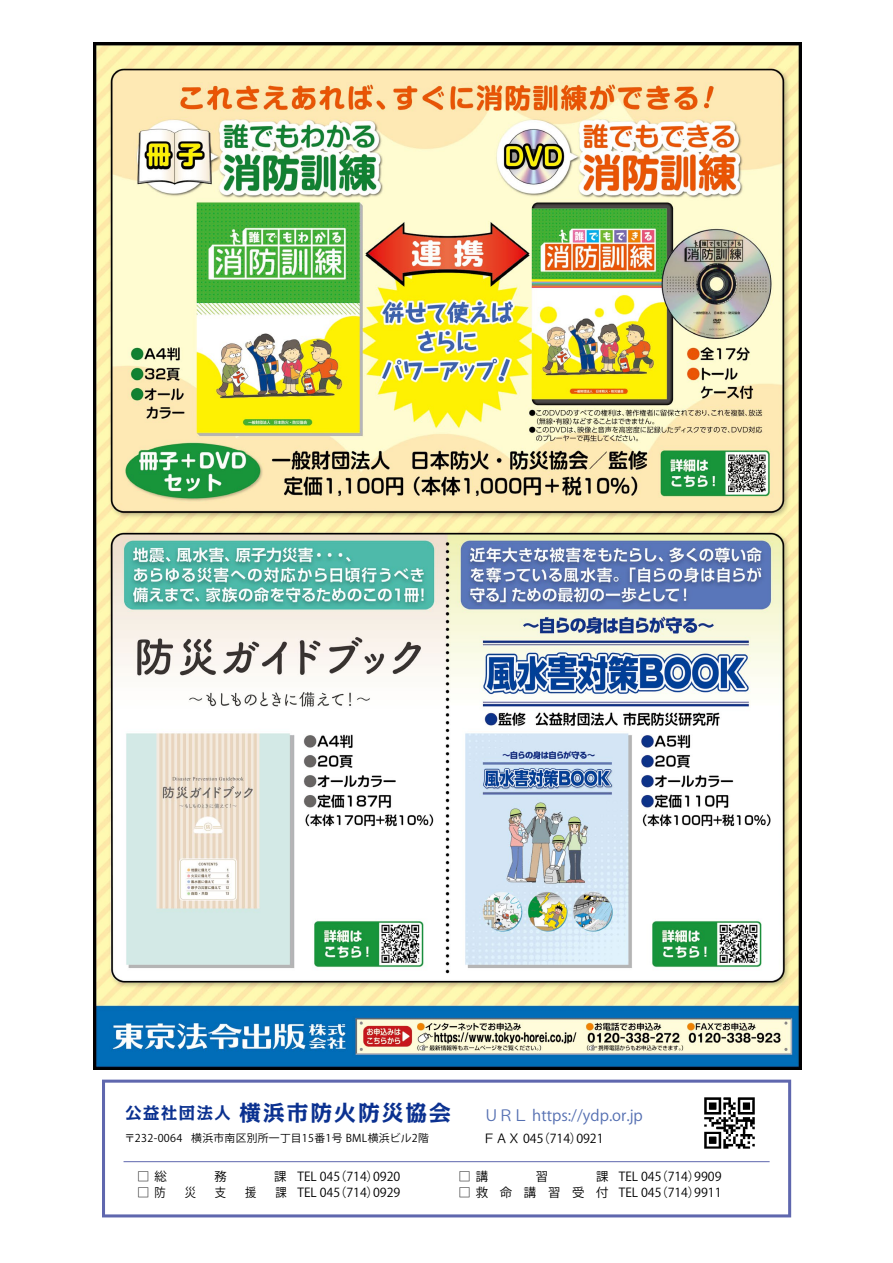
<style>
.page{position:relative;width:893px;height:1263px;background:#fff}
.page>*{position:absolute;margin:0;border:0;box-sizing:border-box;transform-origin:0 0}
.t1{font:700 21.75px "Kakumin Pro";letter-spacing:.095em;color:#0b3190}
.t2{font:15.15px "Hira Kaku Std W7 90 ms RKSJ H";color:#0b3190}
.t3{font:12.3px/16.2px "Hira Kaku Std W5 90 ms RKSJ H";color:#000}
.t4{font:12.3px "Hira Kaku Std W6 90 ms RKSJ H";color:#000}
.t5{font:12.3px "Hira Kaku Std W5 90 ms RKSJ H";color:#000;scale:.91 1}
.t6{font:10.8px "Hira Kaku Std W3 90 ms RKSJ H";letter-spacing:.03em;color:#000}
.s1{font-size:16.35px}
</style>
<div class="page">
<svg style="left:102px;top:1079px;width:689px;height:138px"></svg>
<hr style="left:124px;top:1161px;width:646px;height:1px;background:#5f67ae">
<img style="left:703px;top:1096px;width:54px;height:54px">
<img style="left:93px;top:43px;width:708px;height:1026px">
<h1 class="t1" style="left:125px;top:1096px;width:327px"><span class="s1">公益社団法人</span> 横浜市防火防災協会</h1>
<p class="t2" style="left:483px;top:1106px;width:161px">ＵＲＬ https://ydp.or.jp</p>
<p class="t4" style="left:483px;top:1131px;width:122px">ＦＡＸ 045（714）0921</p>
<p class="t6" style="left:125px;top:1132px;width:306px">〒232-0064 横浜市南区別所一丁目15番1号 BML横浜ビル2階</p>
<p class="t3" style="left:137px;top:1168px;width:31px">□ 総</p>
<p class="t3" style="left:137px;top:1185px;width:30px">□ 防</p>
<p class="t3" style="left:214px;top:1168px;width:14px">務</p>
<p class="t3" style="left:274px;top:1168px;width:14px">課</p>
<p class="t3" style="left:298px;top:1168px;width:104px">TEL 045（714）0920<br>TEL 045（714）0929</p>
<p class="t3" style="left:459px;top:1168px;width:31px">□ 講</p>
<p class="t3" style="left:536px;top:1168px;width:14px">習</p>
<p class="t3" style="left:596px;top:1168px;width:14px">課</p>
<p class="t3" style="left:619px;top:1168px;width:104px">TEL 045（714）9909<br>TEL 045（714）9911</p>
<p class="t3" style="left:459px;top:1185px;width:152px">□救命講習受付</p>
<p class="t5" style="left:185px;top:1185px;width:14px">災</p>
<p class="t5" style="left:215px;top:1185px;width:14px">支</p>
<p class="t5" style="left:245px;top:1185px;width:14px">援</p>
<p class="t5" style="left:275px;top:1185px;width:14px">課</p>
</div>
